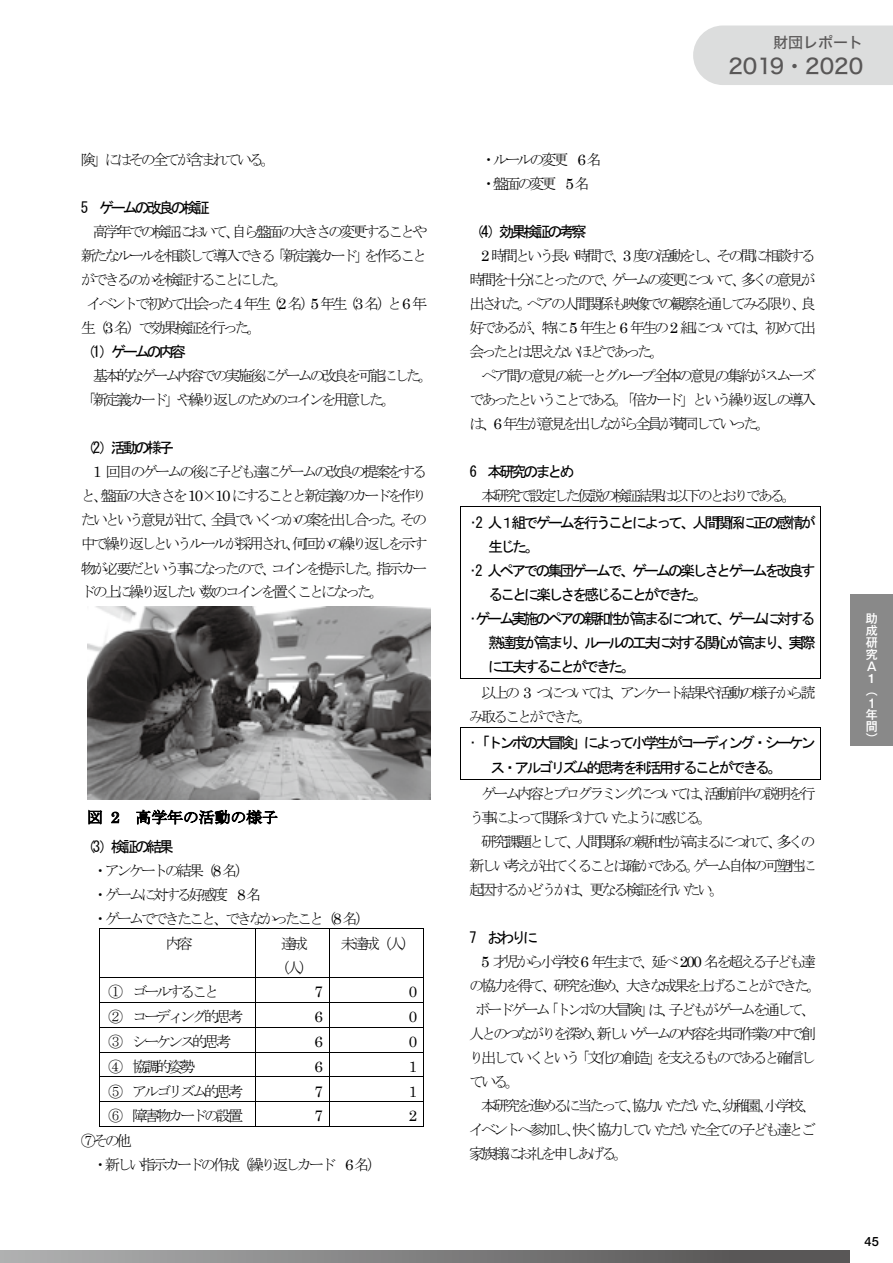
<style>
.page{position:relative;width:893px;height:1263px;background:#fff}
.page>*{position:absolute;margin:0;border:0;box-sizing:border-box;transform-origin:0 0}
.t1{font:21px "Hira Kaku Std N W5";color:#595757}
.t2{font:15.6px "MS Mincho";color:#000}
.t3{font:15.15px/24px "MS Mincho";letter-spacing:-.205em;color:#000}
.t4{font:15.15px/24.2px "MS Gothic";letter-spacing:-.205em;color:#000}
.t5{font:15.15px "Century";color:#000}
.t6{font:15px "Hira Kaku Std N W5";color:#595757}
.t7{font:500 12.9px "Helvetica Neue LT Std";color:#000}
.t8{font:500 12.9px "Helvetica Neue LT Std";color:#fff}
.t9{font:500 12px/12px "Gothic MB101 Pro";color:#fff;text-align:justify}
.s1{font-family:"Century"}
</style>
<div class="page">
<hr style="left:100px;top:929px;width:155px;height:1px;background:#000">
<hr style="left:256px;top:929px;width:73px;height:1px;background:#000">
<hr style="left:330px;top:929px;width:93px;height:1px;background:#000">
<hr style="left:99px;top:929px;width:1px;height:48px;background:#000">
<hr style="left:255px;top:929px;width:1px;height:48px;background:#000">
<hr style="left:329px;top:929px;width:1px;height:48px;background:#000">
<hr style="left:423px;top:929px;width:1px;height:48px;background:#000">
<hr style="left:100px;top:977px;width:155px;height:1px;background:#000">
<hr style="left:256px;top:977px;width:73px;height:1px;background:#000">
<hr style="left:330px;top:977px;width:93px;height:1px;background:#000">
<hr style="left:100px;top:1002px;width:155px;height:1px;background:#000">
<hr style="left:256px;top:1002px;width:73px;height:1px;background:#000">
<hr style="left:330px;top:1002px;width:93px;height:1px;background:#000">
<hr style="left:100px;top:1027px;width:155px;height:1px;background:#000">
<hr style="left:256px;top:1027px;width:73px;height:1px;background:#000">
<hr style="left:330px;top:1027px;width:93px;height:1px;background:#000">
<hr style="left:100px;top:1052px;width:155px;height:1px;background:#000">
<hr style="left:256px;top:1052px;width:73px;height:1px;background:#000">
<hr style="left:330px;top:1052px;width:93px;height:1px;background:#000">
<hr style="left:100px;top:1076px;width:155px;height:1px;background:#000">
<hr style="left:256px;top:1076px;width:73px;height:1px;background:#000">
<hr style="left:330px;top:1076px;width:93px;height:1px;background:#000">
<hr style="left:100px;top:1101px;width:155px;height:1px;background:#000">
<hr style="left:256px;top:1101px;width:73px;height:1px;background:#000">
<hr style="left:330px;top:1101px;width:93px;height:1px;background:#000">
<svg style="left:99px;top:977px;width:1px;height:150px"></svg>
<hr style="left:100px;top:1126px;width:155px;height:1px;background:#000">
<svg style="left:255px;top:977px;width:1px;height:150px"></svg>
<hr style="left:256px;top:1126px;width:73px;height:1px;background:#000">
<svg style="left:329px;top:977px;width:1px;height:150px"></svg>
<hr style="left:330px;top:1126px;width:93px;height:1px;background:#000">
<svg style="left:423px;top:977px;width:1px;height:150px"></svg>
<hr style="left:461px;top:506px;width:360px;height:1px;background:#000">
<hr style="left:461px;top:678px;width:360px;height:1px;background:#000">
<hr style="left:461px;top:727px;width:360px;height:1px;background:#000">
<hr style="left:461px;top:779px;width:360px;height:1px;background:#000">
<img style="left:87px;top:607px;width:343px;height:193px">
<svg style="left:0;top:1250px;width:850px;height:13px;background:#7f7f7f"></svg>
<div style="left:693px;top:26px;width:200px;height:59px;background:#dcdddd"></div>
<div style="left:850px;top:594px;width:43px;height:151px;background:#898989"></div>
<p class="t3" style="left:81px;top:147px;width:197px">険」にはその全てが含まれている。</p>
<p class="t4" style="left:81px;top:196px;width:131px">5 ゲームの改良の検証</p>
<p class="t3" style="left:93px;top:219px;width:336px">高学年での検証において、自ら盤面の大きさの変更することや</p>
<p class="t3" style="left:81px;top:244px;width:348px">新たなルールを相談して導入できる「新定義カード」を作ること</p>
<p class="t3" style="left:81px;top:268px;width:209px">ができるのかを検証することにした。</p>
<p class="t3" style="left:87px;top:292px;width:342px">イベントで初めて出会った <span class="s1">4</span> 年生（<span class="s1">2</span> 名）<span class="s1">5</span> 年生（<span class="s1">3</span> 名）と <span class="s1">6</span> 年</p>
<p class="t3" style="left:81px;top:316px;width:183px">生（<span class="s1">3</span> 名）で効果検証を行った。</p>
<p class="t4" style="left:81px;top:340px;width:107px">（1）ゲームの内容</p>
<p class="t3" style="left:81px;top:363px;width:354px;text-indent:12px">基本的なゲーム内容での実施後にゲームの改良を可能にした。「新定義カード」や繰り返しのためのコインを用意した。</p>
<p class="t4" style="left:81px;top:436px;width:95px">（2）活動の様子</p>
<p class="t3" style="left:81px;top:460px;width:348px;text-align:justify;text-indent:12px"><span class="s1">1</span> 回目のゲームの後に子ども達にゲームの改良の提案をすると、盤面の大きさを <span class="s1">10</span>×<span class="s1">10</span> にすることと新定義のカードを作りたいという意見が出て、全員でいくつかの案を出し合った。その中で繰り返しというルールが採用され、何回かの繰り返しを示す物が必要だという事になったので、コインを提示した。指示カードの上に繰り返したい数のコインを置くことになった。</p>
<p class="t2" style="left:87px;top:809px;width:192px">図 <span class="s1">2</span> 高学年の活動の様子</p>
<p class="t4" style="left:81px;top:834px;width:95px">（3）検証の結果</p>
<p class="t3" style="left:93px;top:858px;width:159px">・アンケートの結果（<span class="s1">8</span> 名）</p>
<p class="t3" style="left:93px;top:882px;width:171px">・ゲームに対する好感度 <span class="s1">8</span> 名</p>
<p class="t3" style="left:93px;top:906px;width:279px">・ゲームでできたこと、できなかったこと（<span class="s1">8</span> 名）</p>
<p class="t3" style="left:166px;top:931px;width:29px">内容</p>
<p class="t3" style="left:275px;top:931px;width:41px;text-align:center">達成（人）</p>
<p class="t3" style="left:341px;top:931px;width:77px">未達成（人）</p>
<p class="t3" style="left:108px;top:980px;width:113px">① ゴールすること</p>
<p class="t5" style="left:315px;top:979px;width:10px">7</p>
<p class="t5" style="left:409px;top:979px;width:10px">0</p>
<p class="t3" style="left:108px;top:1005px;width:137px">② コーディング的思考</p>
<p class="t5" style="left:315px;top:1004px;width:10px">6</p>
<p class="t5" style="left:409px;top:1004px;width:10px">0</p>
<p class="t3" style="left:108px;top:1030px;width:125px">③ シーケンス的思考</p>
<p class="t5" style="left:315px;top:1029px;width:10px">6</p>
<p class="t5" style="left:409px;top:1029px;width:10px">0</p>
<p class="t3" style="left:108px;top:1054px;width:89px">④ 協調的姿勢</p>
<p class="t5" style="left:315px;top:1053px;width:10px">6</p>
<p class="t5" style="left:409px;top:1053px;width:10px">1</p>
<p class="t3" style="left:108px;top:1079px;width:137px">⑤ アルゴリズム的思考</p>
<p class="t5" style="left:315px;top:1078px;width:10px">7</p>
<p class="t5" style="left:409px;top:1078px;width:10px">1</p>
<p class="t3" style="left:108px;top:1104px;width:137px">⑥ 障害物カードの設置</p>
<p class="t5" style="left:315px;top:1103px;width:10px">7</p>
<p class="t5" style="left:409px;top:1103px;width:10px">2</p>
<p class="t3" style="left:93px;top:1129px;width:291px;text-indent:-12px">⑦その他<br>・新しい指示カードの作成（繰り返しカード <span class="s1">6</span> 名）</p>
<p class="t6" style="left:773px;top:31px;width:91px">財団レポート</p>
<h1 class="t1" style="left:728px;top:50px;width:136px">2019・2020</h1>
<p class="t3" style="left:481px;top:147px;width:123px">・ルールの変更 <span class="s1">6</span> 名・盤面の変更 <span class="s1">5</span> 名</p>
<p class="t4" style="left:469px;top:219px;width:119px">（4）効果検証の考察</p>
<p class="t3" style="left:469px;top:244px;width:348px;text-align:justify;text-indent:12px"><span class="s1">2</span> 時間という長い時間で、<span class="s1">3</span> 度の活動をし、その間に相談する時間を十分にとったので、ゲームの変更について、多くの意見が出された。ペアの人間関係も映像での観察を通してみる限り、良好であるが、特に <span class="s1">5</span> 年生と <span class="s1">6</span> 年生の <span class="s1">2</span> 組については、初めて出会ったとは思えないほどであった。</p>
<p class="t3" style="left:469px;top:363px;width:348px;text-align:justify;text-indent:12px">ペア間の意見の統一とグループ全体の意見の集約がスムーズであったということである。「倍カード」という繰り返しの導入は、<span class="s1">6</span> 年生が意見を出しながら全員が賛同していった。</p>
<p class="t4" style="left:469px;top:460px;width:107px">6 本研究のまとめ</p>
<p class="t3" style="left:481px;top:484px;width:317px">本研究で設定した仮説の検証結果は以下のとおりである。</p>
<p class="t4" style="left:488px;top:510px;width:329px;text-indent:-19px">•2 人１組でゲームを行うことによって、人間関係に正の感情が生じた。</p>
<p class="t4" style="left:488px;top:558px;width:329px;text-indent:-19px">•2 人ペアでの集団ゲームで、ゲームの楽しさとゲームを改良することに楽しさを感じることができた。</p>
<p class="t4" style="left:488px;top:606px;width:329px;text-align:justify;text-indent:-19px">•ゲーム実施のペアの親和性が高まるにつれて、ゲームに対する熟達度が高まり、ルールの工夫に対する関心が高まり、実際に工夫することができた。</p>
<p class="t3" style="left:469px;top:680px;width:348px;text-indent:12px">以上の <span class="s1">3</span> つについては、アンケート結果や活動の様子から読み取ることができた。</p>
<p class="t4" style="left:490px;top:731px;width:327px;text-indent:-21px">•「トンボの大冒険」によって小学生がコーディング・シーケンス・アルゴリズム的思考を利活用することができる。</p>
<p class="t3" style="left:469px;top:781px;width:348px;text-indent:12px">ゲーム内容とプログラミングについては、活動前半の説明を行う事によって関係づけていたように感じる。</p>
<p class="t3" style="left:469px;top:829px;width:348px;text-align:justify;text-indent:12px">研究課題として、人間関係の親和性が高まるにつれて、多くの新しい考えが出てくることは確かである。ゲーム自体の可塑性に起因するかどうかは、更なる検証を行いたい。</p>
<p class="t4" style="left:469px;top:925px;width:71px">7 おわりに</p>
<p class="t3" style="left:481px;top:949px;width:336px"><span class="s1">5</span> 才児から小学校 <span class="s1">6</span> 年生まで、延べ <span class="s1">200</span> 名を超える子ども達</p>
<p class="t3" style="left:469px;top:973px;width:354px">の協力を得て、研究を進め、大きな成果を上げることができた。</p>
<p class="t3" style="left:475px;top:997px;width:342px">ボードゲーム「トンボの大冒険」は、子どもがゲームを通して、</p>
<p class="t3" style="left:469px;top:1021px;width:348px">人とのつながりを深め、新しいゲームの内容を共同作業の中で創</p>
<p class="t3" style="left:469px;top:1045px;width:348px">り出していくという「文化の創造」を支えるものであると確信し</p>
<p class="t3" style="left:469px;top:1070px;width:53px">ている。</p>
<p class="t3" style="left:481px;top:1093px;width:336px">本研究を進めるに当たって、協力いただいた、幼稚園、小学校、</p>
<p class="t3" style="left:469px;top:1117px;width:348px">イベントへ参加し、快く協力していただいた全ての子ども達とご</p>
<p class="t3" style="left:469px;top:1142px;width:161px">家族様にお礼を申しあげる。</p>
<p class="t9" style="left:866px;top:611px;width:13px">助成研究Ａ</p>
<p class="t8" style="left:868px;top:671px;width:9px">1</p>
<p class="t9" style="left:866px;top:683px;width:13px;text-align:left">（<br>１年間）</p>
<p class="t7" style="left:865px;top:1234px;width:16px">45</p>
</div>
